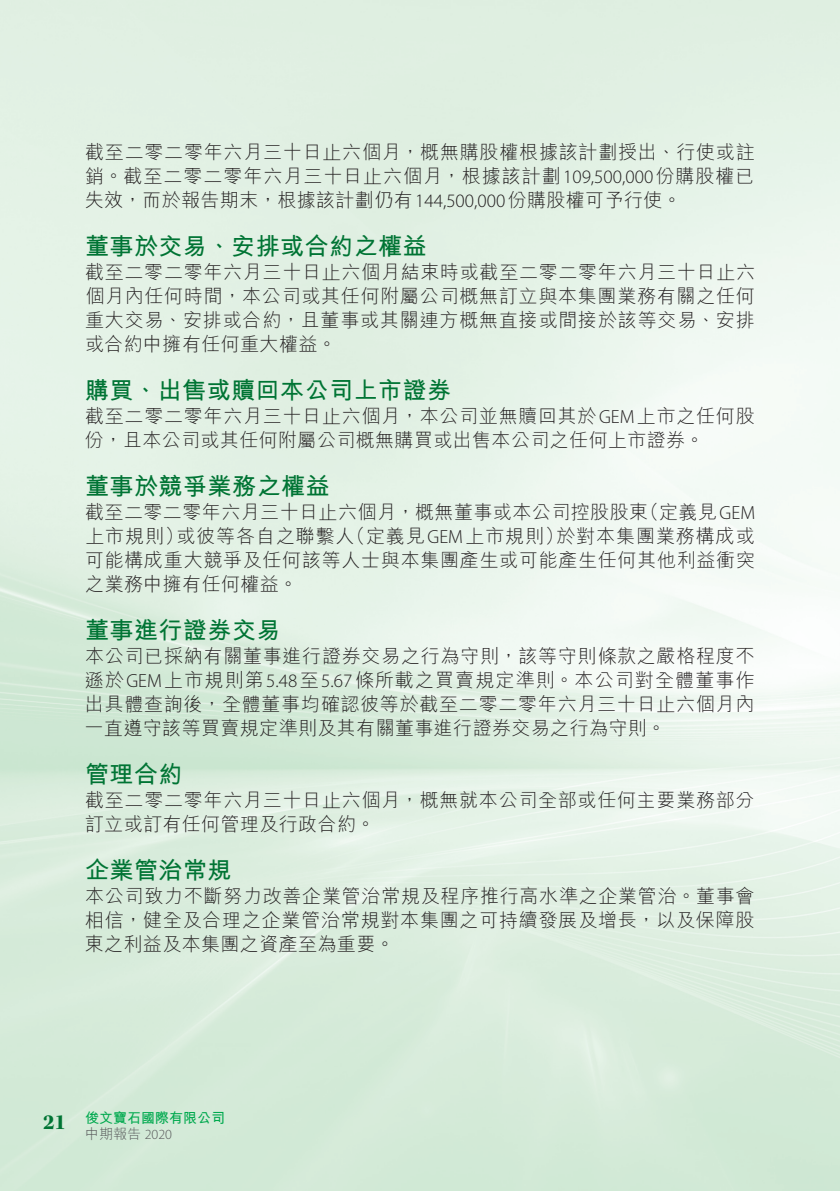
<style>
.page{position:relative;width:840px;height:1191px;background:#fff}
.page>*{position:absolute;margin:0;border:0;box-sizing:border-box;transform-origin:0 0}
.t1{font:700 24px "M Hei HK";letter-spacing:.02em;color:#007434}
.t2{font:700 22px "Kepler Std";color:#007434}
.t3{font:300 19px/24px "M Hei HK";letter-spacing:.035em;color:#231f20;text-align:justify}
.t4{font:700 14px/16px "M Hei HK";color:#00a94e}
.s1{font-family:"Myriad Pro"}
.s2{font-weight:300;color:#57585a}
.s3{font-family:"Myriad Pro";font-weight:300;color:#57585a}
</style>
<div class="page">
<p class="t3" style="left:85px;top:139px;width:671px">截至二零二零年六月三十日止六個月，概無購股權根據該計劃授出、行使或註銷。截至二零二零年六月三十日止六個月，根據該計劃<span class="s1">109,500,000</span>份購股權已失效，而於報告期末，根據該計劃仍有<span class="s1">144,500,000</span>份購股權可予行使。</p>
<p class="t1" style="left:85px;top:228px;width:343px">董事於交易、安排或合約之權益</p>
<p class="t3" style="left:85px;top:259px;width:671px">截至二零二零年六月三十日止六個月結束時或截至二零二零年六月三十日止六個月內任何時間，本公司或其任何附屬公司概無訂立與本集團業務有關之任何重大交易、安排或合約，且董事或其關連方概無直接或間接於該等交易、安排或合約中擁有任何重大權益。</p>
<p class="t1" style="left:85px;top:372px;width:367px">購買、出售或贖回本公司上市證券</p>
<p class="t3" style="left:85px;top:403px;width:670px">截至二零二零年六月三十日止六個月，本公司並無贖回其於<span class="s1">GEM</span>上市之任何股份，且本公司或其任何附屬公司概無購買或出售本公司之任何上市證券。</p>
<p class="t1" style="left:85px;top:468px;width:246px">董事於競爭業務之權益</p>
<p class="t3" style="left:85px;top:499px;width:671px">截至二零二零年六月三十日止六個月，概無董事或本公司控股股東（定義見<span class="s1">GEM</span>上市規則）或彼等各自之聯繫人（定義見<span class="s1">GEM</span>上市規則）於對本集團業務構成或可能構成重大競爭及任何該等人士與本集團產生或可能產生任何其他利益衝突之業務中擁有任何權益。</p>
<p class="t1" style="left:85px;top:612px;width:197px">董事進行證券交易</p>
<p class="t3" style="left:85px;top:643px;width:671px">本公司已採納有關董事進行證券交易之行為守則，該等守則條款之嚴格程度不遜於<span class="s1">GEM</span>上市規則第<span class="s1">5.48</span>至<span class="s1">5.67</span>條所載之買賣規定準則。本公司對全體董事作出具體查詢後，全體董事均確認彼等於截至二零二零年六月三十日止六個月內一直遵守該等買賣規定準則及其有關董事進行證券交易之行為守則。</p>
<p class="t1" style="left:85px;top:756px;width:99px">管理合約</p>
<p class="t3" style="left:85px;top:787px;width:670px">截至二零二零年六月三十日止六個月，概無就本公司全部或任何主要業務部分訂立或訂有任何管理及行政合約。</p>
<p class="t1" style="left:85px;top:852px;width:148px">企業管治常規</p>
<p class="t3" style="left:85px;top:883px;width:671px">本公司致力不斷努力改善企業管治常規及程序推行高水準之企業管治。董事會相信，健全及合理之企業管治常規對本集團之可持續發展及增長，以及保障股東之利益及本集團之資產至為重要。</p>
<p class="t2" style="left:43px;top:1109px;width:24px">21</p>
<p class="t4" style="left:85px;top:1108px;width:141px">俊文寶石國際有限公司<span class="s2">中期報告</span> <span class="s3">2020</span></p>
</div>
